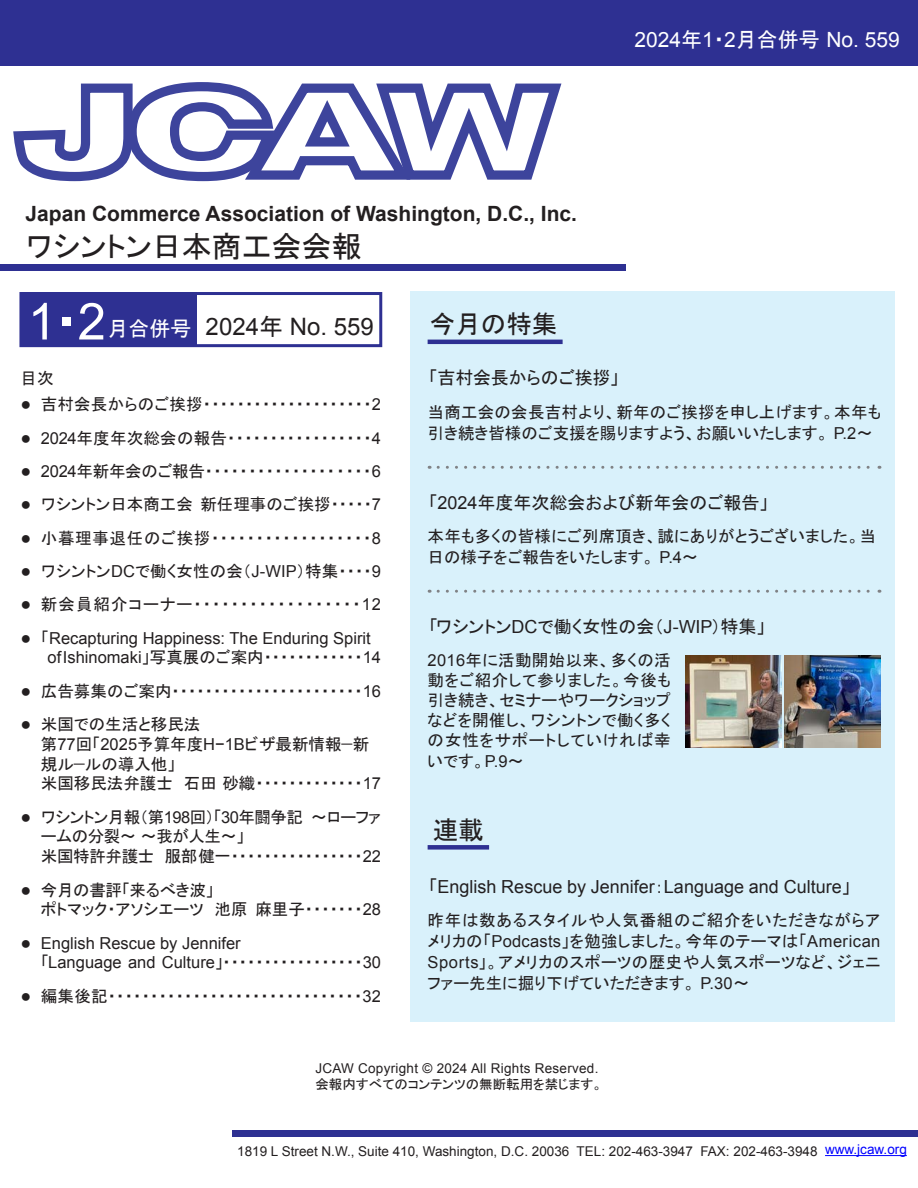
<style>
.page{position:relative;width:918px;height:1188px;background:#fff}
.page>*{position:absolute;margin:0;border:0;box-sizing:border-box;transform-origin:0 0}
.t1{font:51px "Arial";color:#fff}
.t2{font:30px "MS P Gothic";color:#231f20}
.t3{font:25.5px "MS P Gothic";color:#231f20}
.t4{font:24px "Arial";color:#231f20}
.t5{font:700 21px "Arial";color:#231f20}
.t6{font:21px "Arial";color:#fff}
.t7{font:21px "MS P Gothic";color:#fff}
.t8{font:18px "MS P Gothic";color:#231f20}
.t9{font:18px "Arial";color:#231f20}
.t10{font:16.5px/21px "MS P Gothic";letter-spacing:.005em;color:#231f20}
.t11{font:16.5px/19.8px "Arial";color:#231f20}
.t12{font:16.5px/19.8px "MS P Gothic";letter-spacing:-.03em;color:#231f20}
.t13{font:16.5px "MS P Gothic";letter-spacing:-.015em;color:#231f20}
.t14{font:16.5px "MS P Gothic";letter-spacing:.04em;color:#231f20}
.t15{font:16.5px "MS P Gothic";letter-spacing:.065em;color:#231f20}
.t16{font:13.5px "Arial";color:#231f20}
.t17{font:13.5px "Arial";letter-spacing:.02em;color:#231f20}
.t18{font:13.5px "MS P Gothic";color:#231f20}
.s1{font-family:"MS P Gothic"}
.s2{font-family:"Arial";font-size:18px}
.s3{font-family:"Arial"}
.s4{font-size:18px}
.s5{color:#00f}
</style>
<div class="page">
<div style="left:21px;top:292px;width:175px;height:54px;background:#2e3092"></div>
<div style="left:19px;top:292px;width:363px;height:55px;border:3px solid #2e3092"></div>
<div style="left:410px;top:292px;width:485px;height:730px;background:#d9f1fb"></div>
<div style="left:0;top:0;width:918px;height:66px;background:#2e3092"></div>
<div style="left:0;top:264px;width:626px;height:6px;background:#2e3092"></div>
<svg style="left:13px;top:82px;width:549px;height:100px"></svg>
<hr style="left:428px;top:340px;width:135px;height:4px;background:#2e3092">
<hr style="left:825px;top:1155px;width:82px;height:1px;background:#00f">
<div style="left:232px;top:1130px;width:686px;height:7px;background:#2e3092"></div>
<svg style="left:438px;top:590px;width:442px;height:3px"></svg>
<svg style="left:438px;top:466px;width:442px;height:3px"></svg>
<div style="left:428px;top:845px;width:61px;height:5px;background:#2e3092"></div>
<img style="left:784px;top:655px;width:96px;height:92px">
<img style="left:685px;top:655px;width:96px;height:92px">
<p class="t6" style="left:634px;top:26px;width:267px">2024<span class="s1">年</span>1<span class="s1">・</span>2<span class="s1">月合併号</span> No. 559</p>
<p class="t5" style="left:26px;top:200px;width:553px">Japan Commerce Association of Washington, D.C., Inc.</p>
<h2 class="t2" style="left:26px;top:232px;width:338px">ワシントン日本商工会会報</h2>
<h1 class="t1" style="left:28px;top:288px;width:80px">1<span class="s1">・</span>2</h1>
<p class="t7" style="left:108px;top:318px;width:85px">月合併号</p>
<h3 class="t4" style="left:206px;top:311px;width:170px">2024<span class="s1">年</span> No. 559</h3>
<h3 class="t3" style="left:430px;top:311px;width:129px">今月の特集</h3>
<p class="t10" style="left:21px;top:367px;width:34px">目次</p>
<p class="t10" style="left:21px;top:394px;width:362px"><span class="s2">●</span> 吉村会長からのご挨拶・・・・・・・・・・・・・・・・・・・・<span class="s3">2</span></p>
<p class="t10" style="left:21px;top:427px;width:362px"><span class="s2">●</span> <span class="s3">2024</span>年度年次総会の報告・・・・・・・・・・・・・・・・・<span class="s3">4</span></p>
<p class="t13" style="left:21px;top:463px;width:362px"><span class="s2">●</span> <span class="s3">2024</span>年新年会のご報告・ ・ ・ ・ ・ ・ ・ ・ ・ ・ ・ ・ ・ ・ ・ ・ ・ ・ ・ <span class="s3">6</span></p>
<p class="t10" style="left:21px;top:494px;width:362px"><span class="s2">●</span> ワシントン日本商工会 新任理事のご挨拶・・・・・<span class="s3">7</span></p>
<p class="t14" style="left:21px;top:529px;width:362px"><span class="s2">●</span> 小暮理事退任のご挨拶・・・・・・・・・・・・・・・・・・<span class="s3">8</span></p>
<p class="t10" style="left:21px;top:560px;width:362px"><span class="s2">●</span> ワシントン<span class="s3">DC</span>で働く女性の会（<span class="s3">J-WIP</span>）特集・・・・<span class="s3">9</span></p>
<p class="t15" style="left:21px;top:596px;width:362px"><span class="s2">●</span> 新会員紹介コーナー・・・・・・・・・・・・・・・・・・<span class="s3">12</span></p>
<p class="t11" style="left:21px;top:628px;width:352px"><span class="s4">●</span> <span class="s1">「</span>Recapturing Happiness: The Enduring Spirit</p>
<p class="t10" style="left:48px;top:647px;width:335px"><span class="s3">of Ishinomaki</span>」写真展のご案内・・・・・・・・・・・・<span class="s3">14</span></p>
<p class="t10" style="left:21px;top:680px;width:362px"><span class="s2">●</span> 広告募集のご案内・・・・・・・・・・・・・・・・・・・・・・・<span class="s3">16</span></p>
<p class="t10" style="left:41px;top:714px;width:342px;line-height:19.8px;text-indent:-20px"><span class="s2">●</span> 米国での生活と移民法<br>第<span class="s3">77</span>回「<span class="s3">2025</span>予算年度<span class="s3">H−1B</span>ビザ最新情報−新規ル−ルの導入他」<br>米国移民法弁護士　石田 砂織・・・・・・・・・・・・・<span class="s3">17</span></p>
<p class="t12" style="left:41px;top:807px;width:342px;text-indent:-20px"><span class="s2">●</span> ワシントン月報（第<span class="s3">198</span>回）「<span class="s3">30</span>年闘争記 〜ローファームの分裂〜 〜我が人生〜」<br>米国特許弁護士　服部 健一・・・・・・・・・・・・・・・・<span class="s3">22</span></p>
<p class="t10" style="left:41px;top:880px;width:342px;line-height:19.8px;text-indent:-20px"><span class="s2">●</span> 今月の書評「来るべき波」<br>ポトマック・アソシエーツ　池原 麻里子・・・・・・・<span class="s3">28</span></p>
<p class="t11" style="left:41px;top:933px;width:342px;text-indent:-20px"><span class="s4">●</span> English Rescue by Jennifer<br><span class="s1">「</span>Language and Culture<span class="s1">」・・・・・・・・・・・・・・・・・</span>30</p>
<p class="t10" style="left:21px;top:985px;width:362px"><span class="s2">●</span> 編集後記・・・・・・・・・・・・・・・・・・・・・・・・・・・・・・<span class="s3">32</span></p>
<p class="t8" style="left:429px;top:369px;width:192px">「吉村会長からのご挨拶」</p>
<p class="t10" style="left:428px;top:401px;width:455px">当商工会の会長吉村より、新年のご挨拶を申し上げます。本年も引き続き皆様のご支援を賜りますよう、お願いいたします。 <span class="s3">P.2</span>〜</p>
<p class="t8" style="left:429px;top:493px;width:341px">「<span class="s3">2024</span>年度年次総会および新年会のご報告」</p>
<p class="t10" style="left:428px;top:525px;width:450px">本年も多くの皆様にご列席頂き、誠にありがとうございました。当日の様子をご報告をいたします。 <span class="s3">P.4</span>〜</p>
<p class="t8" style="left:429px;top:617px;width:338px">「ワシントン<span class="s3">DC</span>で働く女性の会（<span class="s3">J-WIP</span>）特集」</p>
<p class="t10" style="left:428px;top:650px;width:245px;line-height:20.1px;text-align:justify"><span class="s3">2016</span>年に活動開始以来、多くの活動をご紹介して参りました。今後も引き続き、セミナーやワークショップなどを開催し、ワシントンで働く多くの女性をサポートしていければ幸いです。<span class="s3">P.9</span>〜</p>
<h3 class="t3" style="left:433px;top:817px;width:52px">連載</h3>
<p class="t9" style="left:429px;top:875px;width:424px"><span class="s1">「</span>English Rescue by Jennifer<span class="s1">：</span>Language and Culture<span class="s1">」</span></p>
<p class="t10" style="left:428px;top:909px;width:454px;text-align:justify">昨年は数あるスタイルや人気番組のご紹介をいただきながらアメリカの「<span class="s3">Podcasts</span>」を勉強しました。今年のテーマは「<span class="s3">American Sports</span>」。アメリカのスポーツの歴史や人気スポーツなど、ジェニファー先生に掘り下げていただきます。 <span class="s3">P.30</span>〜</p>
<p class="t17" style="left:315px;top:1059px;width:285px">JCAW Copyright © 2024 All Rights Reserved.</p>
<p class="t18" style="left:315px;top:1077px;width:289px">会報内すべてのコンテンツの無断転用を禁じます。</p>
<p class="t16" style="left:237px;top:1142px;width:671px">1819 L Street N.W., Suite 410, Washington, D.C. 20036 TEL: 202-463-3947 FAX: 202-463-3948 <span class="s5">www.jcaw.org</span></p>
</div>
